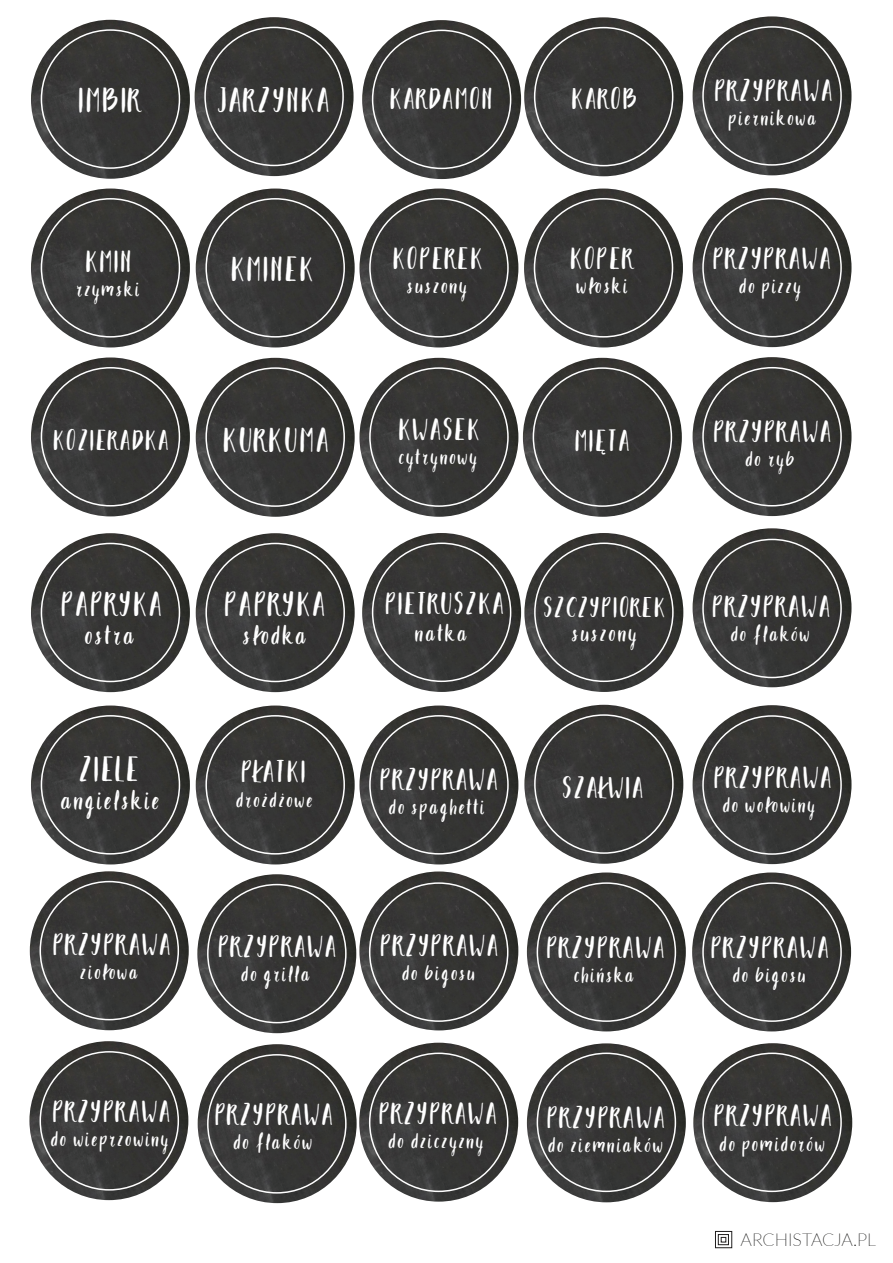
<style>
.page{position:relative;width:893px;height:1263px;background:#fff}
.page>*{position:absolute;margin:0;border:0;box-sizing:border-box;transform-origin:0 0}
.t1{font:33.9px "Takhie";color:#fff}
.t2{font:30px "Takhie";color:#fff}
.t3{font:29.4px "Takhie";color:#fff}
.t4{font:27.9px "Takhie";color:#fff}
.t5{font:27.6px "Takhie";color:#fff}
.t6{font:26.55px "Takhie";letter-spacing:-.01em;color:#fff}
.t7{font:23.85px "Takhie";color:#fff}
.t8{font:22.05px "Takhie";color:#fff}
.t9{font:21.45px "Takhie";color:#fff}
.t10{font:100 17.85px "Lato";color:#050504}
</style>
<div class="page">
<img style="left:31px;top:189px;width:159px;height:158px;border-radius:79px">
<img style="left:31px;top:357px;width:159px;height:159px;border-radius:79px">
<img style="left:31px;top:533px;width:159px;height:159px;border-radius:79px">
<img style="left:524px;top:705px;width:159px;height:159px;border-radius:79px">
<img style="left:196px;top:533px;width:159px;height:159px;border-radius:79px">
<img style="left:31px;top:20px;width:159px;height:159px;border-radius:79px">
<img style="left:196px;top:189px;width:159px;height:158px;border-radius:79px">
<img style="left:31px;top:705px;width:159px;height:159px;border-radius:79px">
<img style="left:196px;top:705px;width:159px;height:159px;border-radius:79px">
<img style="left:359px;top:705px;width:159px;height:159px;border-radius:79px">
<img style="left:359px;top:189px;width:159px;height:158px;border-radius:79px">
<img style="left:196px;top:358px;width:159px;height:159px;border-radius:79px">
<img style="left:359px;top:358px;width:159px;height:159px;border-radius:79px">
<img style="left:523px;top:358px;width:159px;height:159px;border-radius:79px">
<img style="left:524px;top:189px;width:159px;height:158px;border-radius:79px">
<img style="left:195px;top:17px;width:159px;height:159px;border-radius:79px">
<img style="left:362px;top:20px;width:159px;height:159px;border-radius:79px">
<img style="left:524px;top:17px;width:159px;height:159px;border-radius:79px">
<img style="left:362px;top:533px;width:159px;height:159px;border-radius:79px">
<img style="left:524px;top:533px;width:159px;height:159px;border-radius:79px">
<img style="left:693px;top:188px;width:158px;height:159px;border-radius:79px">
<img style="left:693px;top:357px;width:158px;height:159px;border-radius:79px">
<img style="left:693px;top:528px;width:158px;height:159px;border-radius:79px">
<img style="left:527px;top:1043px;width:159px;height:159px;border-radius:79px">
<img style="left:693px;top:16px;width:158px;height:159px;border-radius:79px">
<img style="left:29px;top:1041px;width:159px;height:159px;border-radius:79px">
<img style="left:693px;top:705px;width:158px;height:159px;border-radius:79px">
<img style="left:198px;top:1044px;width:159px;height:159px;border-radius:79px">
<img style="left:527px;top:872px;width:159px;height:159px;border-radius:79px">
<img style="left:692px;top:872px;width:159px;height:159px;border-radius:79px">
<img style="left:359px;top:1043px;width:159px;height:158px;border-radius:79px">
<img style="left:30px;top:871px;width:159px;height:159px;border-radius:79px">
<img style="left:197px;top:874px;width:159px;height:159px;border-radius:79px">
<img style="left:359px;top:871px;width:159px;height:159px;border-radius:79px">
<img style="left:693px;top:1043px;width:159px;height:159px;border-radius:79px">
<div style="left:715px;top:1231px;width:17px;height:17px;border:1px solid #201e1e"></div>
<div style="left:718px;top:1234px;width:11px;height:11px;border:1px solid #201e1e"></div>
<svg style="left:721px;top:1237px;width:5px;height:5px"></svg>
<p class="t1" style="left:77px;top:74px;width:66px">IMBIR</p>
<p class="t1" style="left:217px;top:74px;width:115px">JARZYNKA</p>
<p class="t3" style="left:389px;top:76px;width:106px">KARDAMON</p>
<p class="t3" style="left:570px;top:76px;width:69px">KAROB</p>
<p class="t2" style="left:84px;top:238px;width:49px">KMIN</p>
<p class="t9" style="left:75px;top:272px;width:67px">rzymski</p>
<p class="t4" style="left:52px;top:419px;width:119px">KOZIERADKA</p>
<p class="t1" style="left:230px;top:242px;width:86px">KMINEK</p>
<p class="t1" style="left:222px;top:414px;width:110px">KURKUMA</p>
<p class="t2" style="left:392px;top:235px;width:93px">KOPEREK</p>
<p class="t8" style="left:406px;top:268px;width:64px">suszony</p>
<p class="t2" style="left:397px;top:406px;width:85px">KWASEK</p>
<p class="t9" style="left:398px;top:440px;width:82px">cytrynowy</p>
<p class="t2" style="left:569px;top:235px;width:66px">KOPER</p>
<p class="t8" style="left:575px;top:268px;width:55px">włoski</p>
<p class="t3" style="left:574px;top:418px;width:58px">MIĘTA</p>
<p class="t1" style="left:60px;top:578px;width:105px">PAPRYKA</p>
<p class="t1" style="left:223px;top:578px;width:105px">PAPRYKA</p>
<p class="t6" style="left:83px;top:614px;width:54px">ostra</p>
<p class="t6" style="left:241px;top:614px;width:67px">słodka</p>
<p class="t1" style="left:78px;top:742px;width:63px">ZIELE</p>
<p class="t6" style="left:60px;top:779px;width:102px">angielskie</p>
<p class="t2" style="left:52px;top:921px;width:121px">PRZYPRAWA</p>
<p class="t9" style="left:79px;top:955px;width:61px">ziołowa</p>
<p class="t2" style="left:51px;top:1088px;width:121px">PRZYPRAWA</p>
<p class="t9" style="left:50px;top:1121px;width:121px">do wieprzowiny</p>
<p class="t2" style="left:240px;top:749px;width:68px">PŁATKI</p>
<p class="t9" style="left:235px;top:782px;width:80px">drożdżowe</p>
<p class="t2" style="left:217px;top:923px;width:121px">PRZYPRAWA</p>
<p class="t9" style="left:240px;top:957px;width:72px">do grilla</p>
<p class="t2" style="left:214px;top:1091px;width:121px">PRZYPRAWA</p>
<p class="t9" style="left:232px;top:1125px;width:82px">do flaków</p>
<p class="t2" style="left:384px;top:581px;width:122px">PIETRUSZKA</p>
<p class="t7" style="left:414px;top:614px;width:56px">natka</p>
<p class="t5" style="left:543px;top:585px;width:125px">SZCZYPIOREK</p>
<p class="t7" style="left:570px;top:614px;width:69px">suszony</p>
<p class="t2" style="left:379px;top:756px;width:121px">PRZYPRAWA</p>
<p class="t9" style="left:388px;top:790px;width:99px">do spaghetti</p>
<p class="t2" style="left:379px;top:922px;width:121px">PRZYPRAWA</p>
<p class="t9" style="left:401px;top:956px;width:76px">do bigosu</p>
<p class="t2" style="left:378px;top:1090px;width:121px">PRZYPRAWA</p>
<p class="t9" style="left:387px;top:1124px;width:99px">do dziczyzny</p>
<p class="t3" style="left:561px;top:765px;width:84px">SZAŁWIA</p>
<p class="t2" style="left:545px;top:924px;width:121px">PRZYPRAWA</p>
<p class="t9" style="left:573px;top:958px;width:63px">chińska</p>
<p class="t2" style="left:546px;top:1094px;width:121px">PRZYPRAWA</p>
<p class="t9" style="left:547px;top:1128px;width:118px">do ziemniaków</p>
<p class="t2" style="left:713px;top:67px;width:121px">PRZYPRAWA</p>
<p class="t9" style="left:728px;top:101px;width:91px">piernikowa</p>
<p class="t2" style="left:712px;top:235px;width:121px">PRZYPRAWA</p>
<p class="t9" style="left:738px;top:269px;width:65px">do pizzy</p>
<p class="t2" style="left:712px;top:408px;width:121px">PRZYPRAWA</p>
<p class="t9" style="left:744px;top:442px;width:52px">do ryb</p>
<p class="t2" style="left:711px;top:583px;width:121px">PRZYPRAWA</p>
<p class="t9" style="left:730px;top:616px;width:82px">do flaków</p>
<p class="t2" style="left:713px;top:754px;width:121px">PRZYPRAWA</p>
<p class="t9" style="left:722px;top:788px;width:96px">do wołowiny</p>
<p class="t2" style="left:710px;top:924px;width:121px">PRZYPRAWA</p>
<p class="t9" style="left:732px;top:958px;width:76px">do bigosu</p>
<p class="t2" style="left:713px;top:1092px;width:121px">PRZYPRAWA</p>
<p class="t9" style="left:718px;top:1126px;width:109px">do pomidorów</p>
<p class="t10" style="left:740px;top:1227px;width:137px">ARCHISTACJA.PL</p>
</div>
